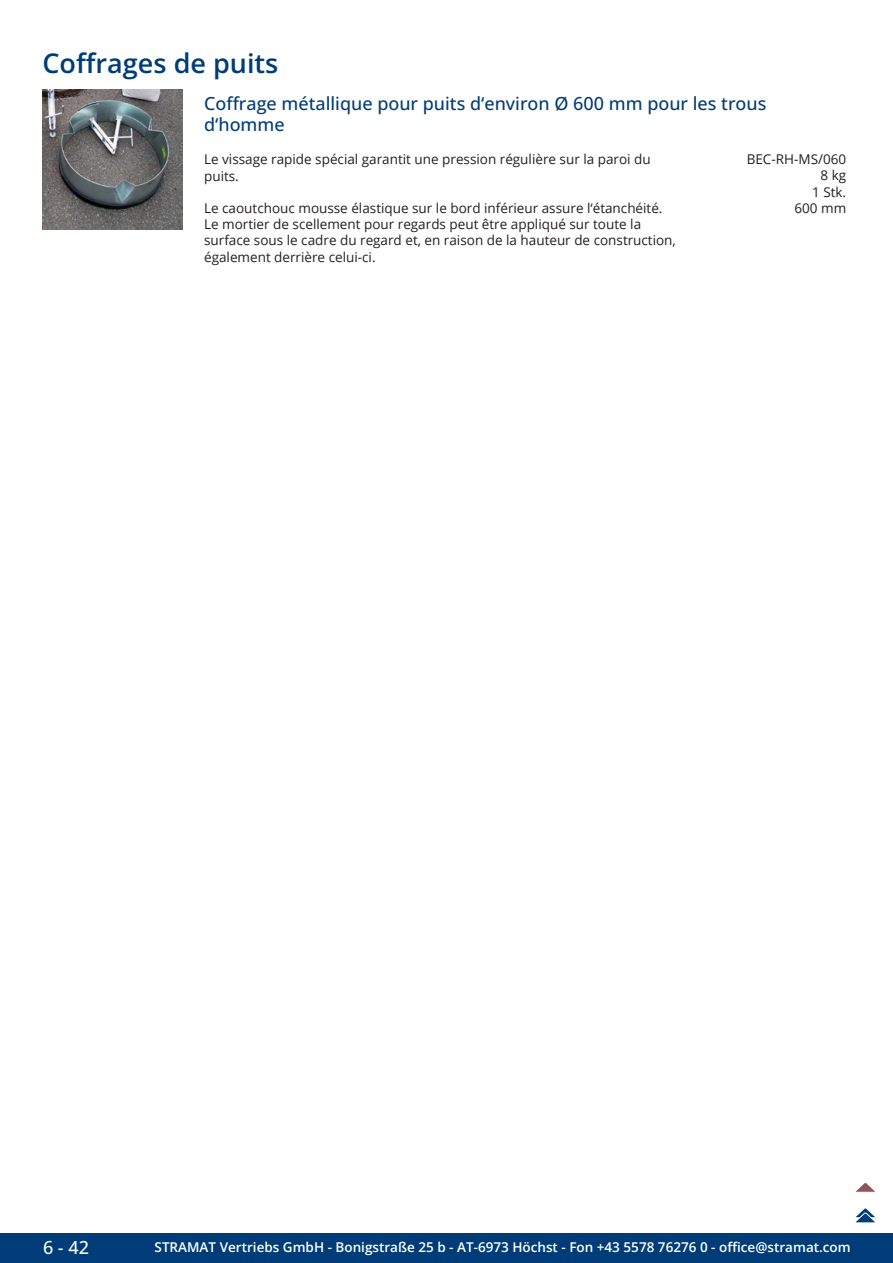
<style>
.page{position:relative;width:893px;height:1263px;background:#fff}
.page>*{position:absolute;margin:0;border:0;box-sizing:border-box;transform-origin:0 0}
.GruppeName{font:600 27px "Open Sans";color:#003d78}
.ArtikelName{font:500 18px/21.6px "Open Sans";color:#003d78}
.t1{font:500 18px "Open Sans";color:#fff}
.Beschreibung{font:13.5px/16.2px "Open Sans";color:#231f20}
.t2{font:600 13.5px "Open Sans";color:#fff}
.ArtikelNummer{font:13.5px "Open Sans";color:#231f20}
</style>
<div class="page">
<div style="left:0;top:1233px;width:893px;height:30px;background:#003d78"></div>
<img style="left:43px;top:89px;width:140px;height:141px">
<svg style="left:856px;top:1183px;width:19px;height:9px"></svg>
<svg style="left:855px;top:1208px;width:21px;height:15px"></svg>
<p class="GruppeName" style="left:43px;top:44px;width:237px">Coffrages de puits</p>
<p class="ArtikelName" style="left:204px;top:92px;width:564px">Coffrage métallique pour puits d‘environ Ø 600 mm pour les trous d‘homme</p>
<p class="Beschreibung" style="left:204px;top:151px;width:448px">Le vissage rapide spécial garantit une pression régulière sur la paroi du puits.</p>
<p class="Beschreibung" style="left:204px;top:200px;width:473px">Le caoutchouc mousse élastique sur le bord inférieur assure l‘étanchéité.<br>Le mortier de scellement pour regards peut être appliqué sur toute la surface sous le cadre du regard et, en raison de la hauteur de construction, également derrière celui-ci.</p>
<p class="ArtikelNummer" style="left:747px;top:150px;width:101px">BEC-RH-MS/060</p>
<p class="ArtikelNummer" style="left:820px;top:166px;width:27px">8 kg</p>
<p class="ArtikelNummer" style="left:812px;top:182px;width:36px">1 Stk.</p>
<p class="ArtikelNummer" style="left:794px;top:199px;width:53px">600 mm</p>
<h2 class="t1" style="left:43px;top:1234px;width:48px">6 - 42</h2>
<p class="t2" style="left:155px;top:1238px;width:698px">STRAMAT Vertriebs GmbH - Bonigstraße 25 b - AT-6973 Höchst - Fon +43 5578 76276 0 - office@stramat.com</p>
</div>
